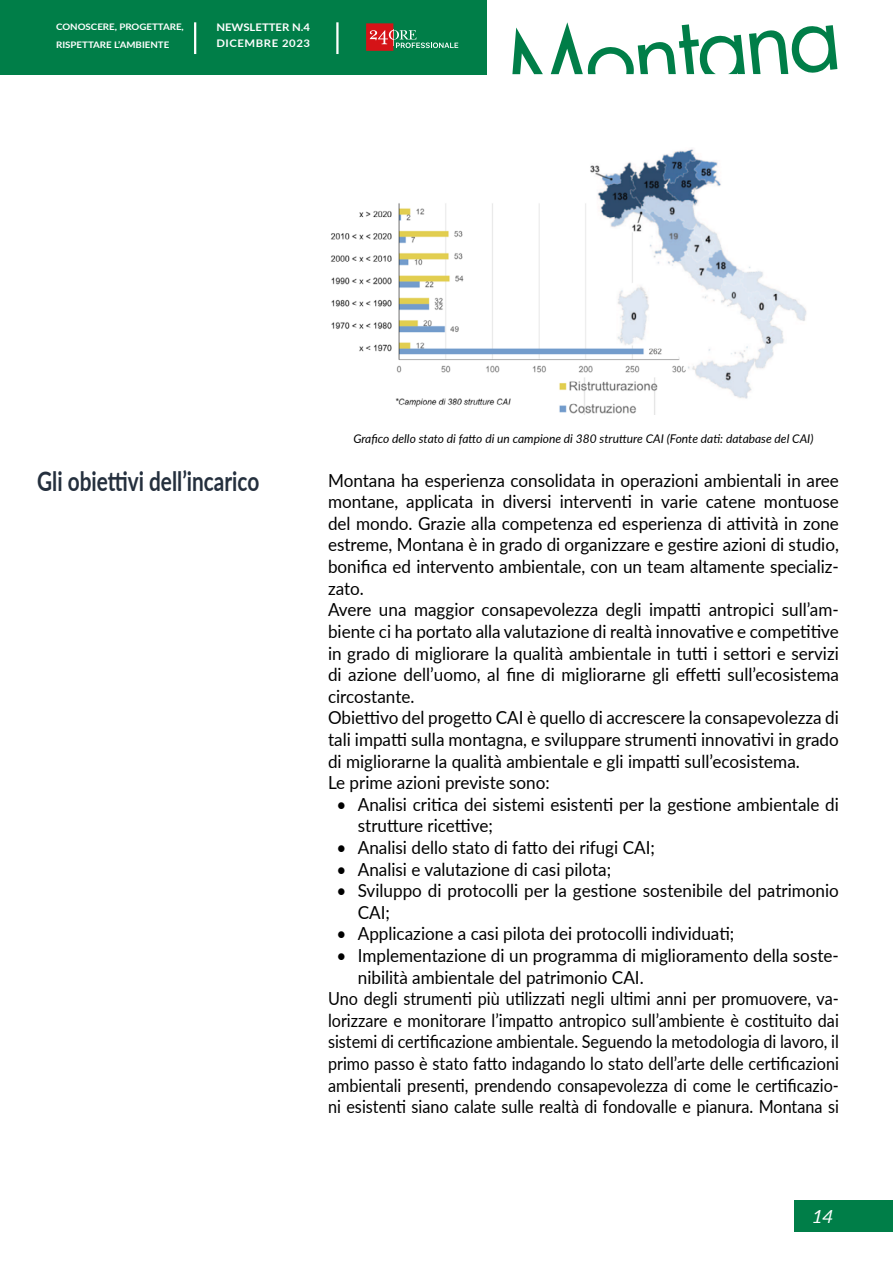
<style>
.page{position:relative;width:893px;height:1263px;background:#fff}
.page>*{position:absolute;margin:0;border:0;box-sizing:border-box;transform-origin:0 0}
.t1{font:700 27px "Lato";color:#242f3d;scale:.77 1}
.t2{font:18px/21.6px "Lato";color:#000;scale:.95 1}
.t3{font:18px "Lato";color:#000;scale:.9 1}
.t4{font:italic 18px "Lato";color:#fff}
.t5{font:italic 12px "Lato";color:#000}
.t6{font:700 10.5px/16.2px "Lato";letter-spacing:.05em;color:#fff;scale:1.08 1}
.t7{font:700 9px/18px "Lato";color:#fff;scale:1.08 1}
</style>
<div class="page">
<div style="left:0;top:0;width:487px;height:74px;background:#007e48"></div>
<hr style="left:336px;top:22px;width:3px;height:32px;background:#fff">
<hr style="left:194px;top:22px;width:2px;height:32px;background:#fff">
<svg style="left:366px;top:23px;width:92px;height:28px"></svg>
<div style="left:794px;top:1200px;width:99px;height:31px;background:#007e48"></div>
<svg style="left:512px;top:22px;width:325px;height:52px"></svg>
<img style="left:330px;top:149px;width:477px;height:266px">
<p class="t7" style="left:56px;top:17px;width:120px">CONOSCERE, PROGETTARE,<br>RISPETTARE L’AMBIENTE</p>
<p class="t6" style="left:216px;top:18px;width:88px">NEWSLETTER N.4<br>DICEMBRE 2023</p>
<h1 class="t1" style="left:37px;top:461px;width:290px">Gli obiettivi dell’incarico</h1>
<p class="t5" style="left:353px;top:430px;width:462px">Grafico dello stato di fatto di un campione di 380 strutture CAI (Fonte dati: database del CAI)</p>
<p class="t2" style="left:328px;top:469px;width:539px">Montana ha esperienza consolidata in operazioni ambientali in aree montane, applicata in diversi interventi in varie catene montuose del mondo. Grazie alla competenza ed esperienza di attività in zone estreme, Montana è in grado di organizzare e gestire azioni di studio, bonifica ed intervento ambientale, con un team altamente specializ&shy;zato.<br>Avere una maggior consapevolezza degli impatti antropici sull’am&shy;biente ci ha portato alla valutazione di realtà innovative e competitive in grado di migliorare la qualità ambientale in tutti i settori e servizi di azione dell’uomo, al fine di migliorarne gli effetti sull’ecosistema circostante.<br>Obiettivo del progetto CAI è quello di accrescere la consapevolezza di tali impatti sulla montagna, e sviluppare strumenti innovativi in grado di migliorarne la qualità ambientale e gli impatti sull’ecosistema.<br>Le prime azioni previste sono:</p>
<p class="t2" style="left:358px;top:793px;width:508px;text-indent:-21px">• Analisi critica dei sistemi esistenti per la gestione ambientale di strutture ricettive;</p>
<p class="t2" style="left:337px;top:836px;width:337px">• Analisi dello stato di fatto dei rifugi CAI;</p>
<p class="t2" style="left:337px;top:857px;width:291px">• Analisi e valutazione di casi pilota;</p>
<p class="t2" style="left:358px;top:879px;width:508px;text-indent:-21px">• Sviluppo di protocolli per la gestione sostenibile del patrimonio<br>CAI;</p>
<p class="t2" style="left:337px;top:922px;width:420px">• Applicazione a casi pilota dei protocolli individuati;</p>
<p class="t2" style="left:337px;top:944px;width:530px">• Implementazione di un programma di miglioramento della soste-</p>
<p class="t2" style="left:358px;top:965px;width:302px">nibilità ambientale del patrimonio CAI.</p>
<p class="t3" style="left:328px;top:986px;width:569px">Uno degli strumenti più utilizzati negli ultimi anni per promuovere, va-</p>
<p class="t3" style="left:328px;top:1007px;width:569px">lorizzare e monitorare l’impatto antropico sull’ambiente è costituito dai</p>
<p class="t3" style="left:328px;top:1029px;width:569px">sistemi di certificazione ambientale. Seguendo la metodologia di lavoro, il</p>
<p class="t3" style="left:328px;top:1050px;width:569px">primo passo è stato fatto indagando lo stato dell’arte delle certificazioni</p>
<p class="t3" style="left:328px;top:1072px;width:569px">ambientali presenti, prendendo consapevolezza di come le certificazio-</p>
<p class="t3" style="left:328px;top:1094px;width:569px">ni esistenti siano calate sulle realtà di fondovalle e pianura. Montana si</p>
<p class="t4" style="left:811px;top:1204px;width:28px">14</p>
</div>
